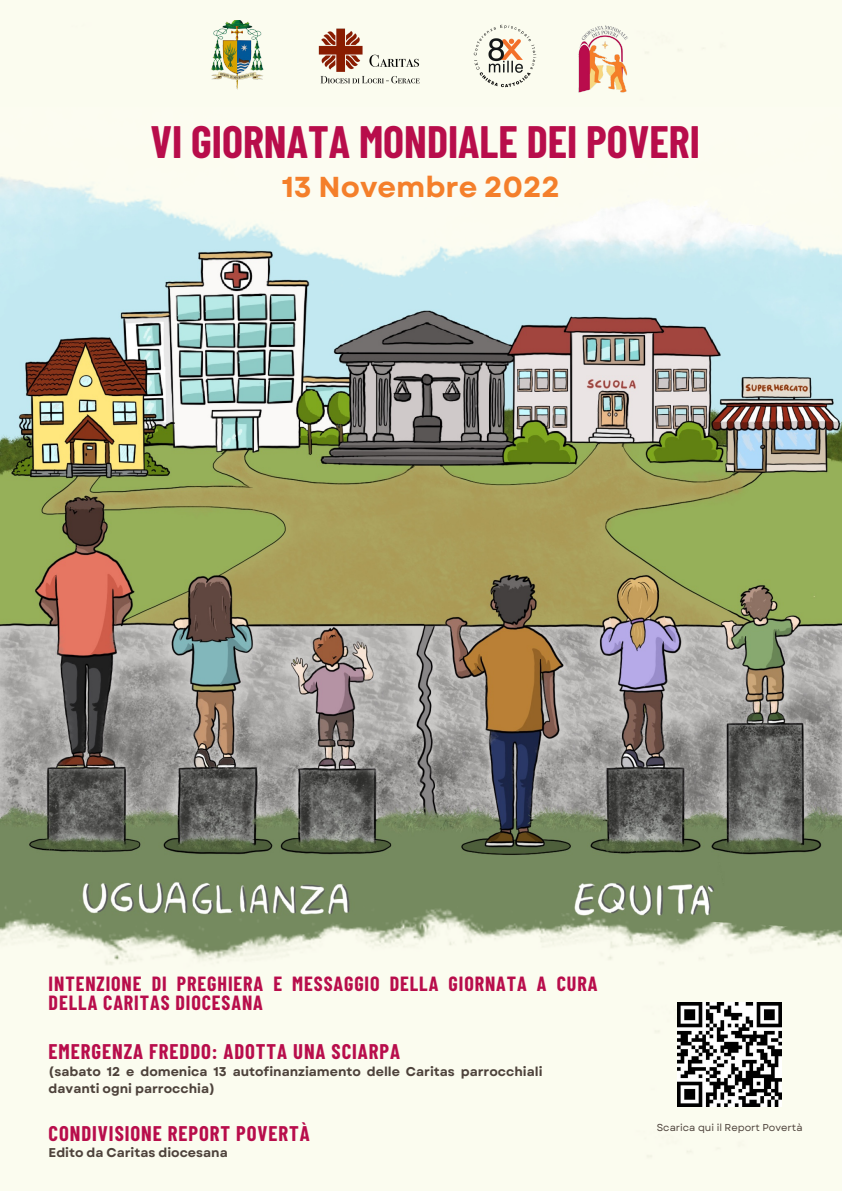
<style>
.page{position:relative;width:842px;height:1191px;background:#fff}
.page>*{position:absolute;margin:0;border:0;box-sizing:border-box;transform-origin:0 0}
.t1{font:700 44.3px "Barlow Condensed";color:#b80d4b}
.t2{font:700 28.8px "Garet";color:#f47f2b}
.t3{font:700 20.7px "Barlow Condensed";letter-spacing:.045em;color:#b80d4b}
.t4{font:700 20.1px/19.5px "Barlow Condensed";letter-spacing:.045em;color:#b80d4b}
.t5{font:700 12.7px/17.2px "Garet";color:#4d423b}
.t6{font:10px "Garet";color:#4d423b}
</style>
<div class="page">
<img style="left:0;top:351px;width:842px;height:518px">
<img style="left:0;top:0;width:842px;height:351px">
<img style="left:210px;top:21px;width:54px;height:70px">
<img style="left:302px;top:25px;width:129px;height:72px">
<img style="left:470px;top:21px;width:70px;height:70px">
<img style="left:0;top:869px;width:842px;height:321px">
<img style="left:578px;top:21px;width:54px;height:76px">
<img style="left:678px;top:1002px;width:104px;height:104px">
<h1 class="t1" style="left:151px;top:114px;width:551px">VI GIORNATA MONDIALE DEI POVERI</h1>
<h2 class="t2" style="left:282px;top:166px;width:280px">13 Novembre 2022</h2>
<h3 class="t4" style="left:49px;top:972px;width:550px">INTENZIONE DI PREGHIERA E MESSAGGIO DELLA GIORNATA A CURA<br>DELLA CARITAS DIOCESANA</h3>
<h3 class="t3" style="left:49px;top:1037px;width:353px">EMERGENZA FREDDO: ADOTTA UNA SCIARPA</h3>
<p class="t5" style="left:49px;top:1062px;width:495px">(sabato 12 e domenica 13 autofinanziamento delle Caritas parrocchiali davanti ogni parrocchia)</p>
<h3 class="t3" style="left:49px;top:1120px;width:263px">CONDIVISIONE REPORT POVERTÀ</h3>
<p class="t5" style="left:49px;top:1143px;width:181px">Edito da Caritas diocesana</p>
<p class="t6" style="left:657px;top:1120px;width:147px">Scarica qui il Report Povertà</p>
</div>
